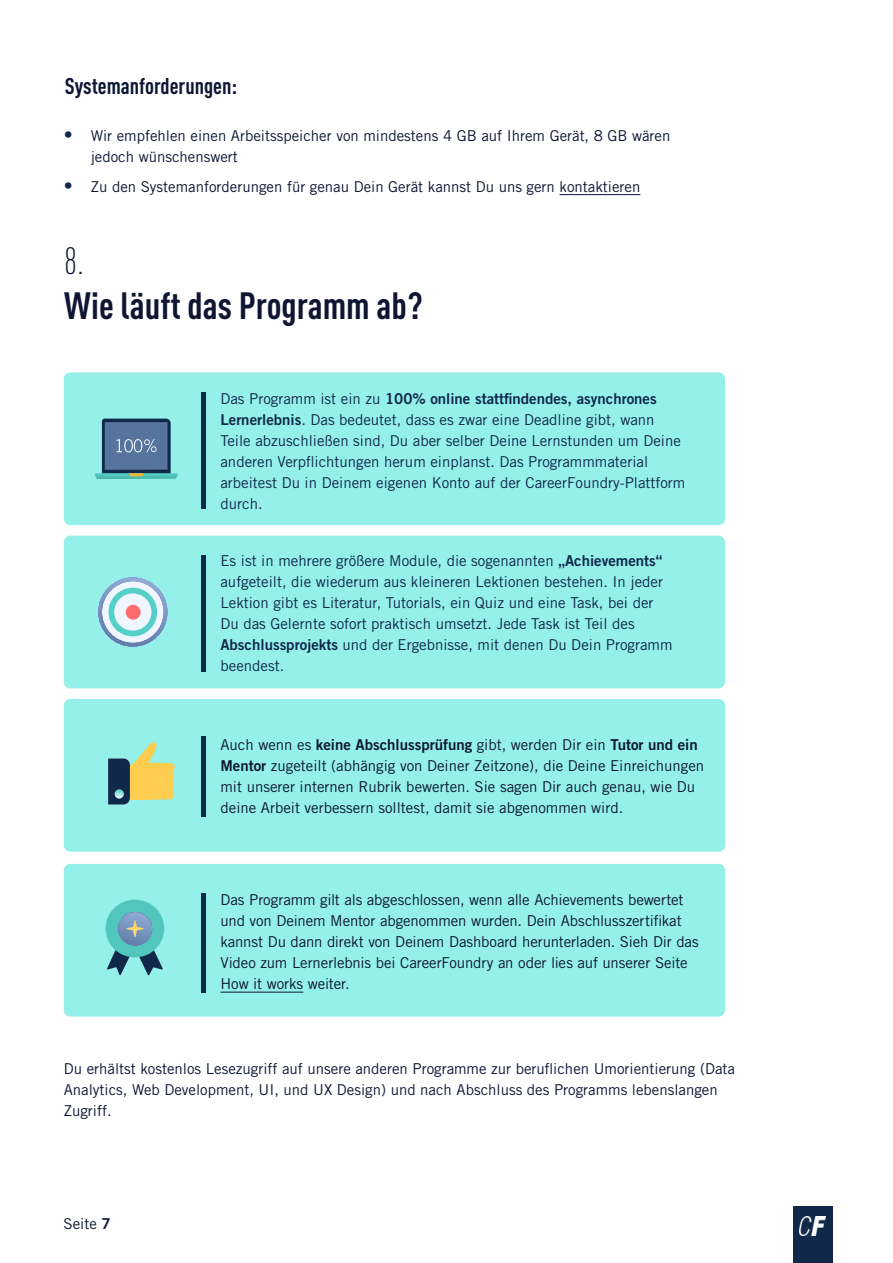
<style>
.page{position:relative;width:893px;height:1263px;background:#fff}
.page>*{position:absolute;margin:0;border:0;box-sizing:border-box;transform-origin:0 0}
.t1{font:700 condensed 37.5px "DIN Pro";color:#0e1633}
.t2{font:300 condensed 37.5px "DIN Pro";color:#0e1633}
.t3{font:700 condensed 22.5px "DIN Pro";color:#0e1633}
.t4{font:15px/21px "Trade Gothic LT Std";color:#0e1633}
.t5{font:15px/21px "Trade Gothic LT Std";color:#10284a}
.t6{font:15px "Trade Gothic LT Std Bd 2";color:#0e1633}
.t7{font:15px "Trade Gothic LT Std Bd 2";color:#10284a}
.s1{font-size:18px;color:#10284a}
.s2{font-family:"Trade Gothic LT Std"}
.s3{font-family:"Trade Gothic LT Std Bd 2"}
</style>
<div class="page">
<hr style="left:559px;top:194px;width:81px;height:1px;background:#0e1633">
<div style="left:64px;top:372px;width:661px;height:153px;background:#94f0e8;border-radius:6px"></div>
<div style="left:64px;top:536px;width:661px;height:152px;background:#94f0e8;border-radius:6px"></div>
<div style="left:64px;top:699px;width:661px;height:153px;background:#94f0e8;border-radius:6px"></div>
<div style="left:64px;top:864px;width:661px;height:152px;background:#94f0e8;border-radius:6px"></div>
<hr style="left:220px;top:992px;width:83px;height:1px;background:#0e1633">
<svg style="left:95px;top:419px;width:83px;height:60px"></svg>
<svg style="left:100px;top:579px;width:66px;height:66px;background:#d5e6f2"></svg>
<div style="left:109px;top:588px;width:48px;height:48px;border:6px solid #54d0c6;border-radius:50%"></div>
<div style="left:98px;top:577px;width:69px;height:70px;border:4px solid #fff;border-radius:50%"></div>
<div style="left:126px;top:605px;width:15px;height:15px;background:#ff6c6c;border-radius:50%"></div>
<svg style="left:108px;top:743px;width:67px;height:61px"></svg>
<svg style="left:138px;top:945px;width:25px;height:31px"></svg>
<svg style="left:107px;top:943px;width:23px;height:33px"></svg>
<div style="left:106px;top:900px;width:58px;height:57px;background:#50c6bc;border-radius:50%"></div>
<svg style="left:118px;top:912px;width:34px;height:33px"></svg>
<svg style="left:126px;top:920px;width:18px;height:17px"></svg>
<hr style="left:201px;top:393px;width:4px;height:116px;background:#10284a">
<hr style="left:201px;top:555px;width:4px;height:116px;background:#10284a">
<hr style="left:201px;top:736px;width:4px;height:81px;background:#10284a">
<hr style="left:201px;top:893px;width:4px;height:100px;background:#10284a">
<div style="left:793px;top:1206px;width:39px;height:39px;background:#10284a"></div>
<img style="left:800px;top:1216px;width:26px;height:19px">
<div style="left:793px;top:1245px;width:39px;height:18px;background:#10284a"></div>
<h2 class="t3" style="left:65px;top:69px;width:174px">Systemanforderungen:</h2>
<p class="t4" style="left:91px;top:125px;width:581px;text-indent:-27px"><span class="s1">•</span> Wir empfehlen einen Arbeitsspeicher von mindestens 4 GB auf Ihrem Gerät, 8 GB wären jedoch wünschenswert</p>
<p class="t4" style="left:64px;top:176px;width:578px"><span class="s1">•</span> Zu den Systemanforderungen für genau Dein Gerät kannst Du uns gern kontaktieren</p>
<h1 class="t2" style="left:64px;top:234px;width:21px">8.</h1>
<h1 class="t1" style="left:64px;top:277px;width:360px">Wie läuft das Programm ab?</h1>
<p class="t7" style="left:220px;top:389px;width:438px"><span class="s2">Das Programm ist ein zu</span> 100% online stattfindendes, asynchrones</p>
<p class="t5" style="left:220px;top:408px;width:466px"><span class="s3">Lernerlebnis</span>. Das bedeutet, dass es zwar eine Deadline gibt, wann Teile abzuschließen sind, Du aber selber Deine Lernstunden um Deine anderen Verpflichtungen herum einplanst. Das Programmmaterial arbeitest Du in Deinem eigenen Konto auf der CareerFoundry-Plattform durch.</p>
<p class="t5" style="left:220px;top:550px;width:454px">Es ist in mehrere größere Module, die sogenannten <span class="s3">„Achievements“ </span>aufgeteilt, die wiederum aus kleineren Lektionen bestehen. In jeder Lektion gibt es Literatur, Tutorials, ein Quiz und eine Task, bei der Du das Gelernte sofort praktisch umsetzt. Jede Task ist Teil des <span class="s3">Abschlussprojekts</span> und der Ergebnisse, mit denen Du Dein Programm beendest.</p>
<p class="t6" style="left:220px;top:736px;width:479px"><span class="s2">Auch wenn es</span> keine Abschlussprüfung <span class="s2">gibt, werden Dir ein</span> Tutor und ein</p>
<p class="t4" style="left:220px;top:755px;width:485px"><span class="s3">Mentor</span> zugeteilt (abhängig von Deiner Zeitzone), die Deine Einreichungen mit unserer internen Rubrik bewerten. Sie sagen Dir auch genau, wie Du deine Arbeit verbessern solltest, damit sie abgenommen wird.</p>
<p class="t4" style="left:220px;top:889px;width:480px">Das Programm gilt als abgeschlossen, wenn alle Achievements bewertet und von Deinem Mentor abgenommen wurden. Dein Abschlusszertifikat kannst Du dann direkt von Deinem Dashboard herunterladen. Sieh Dir das Video zum Lernerlebnis bei CareerFoundry an oder lies auf unserer Seite How it works weiter.</p>
<p class="t4" style="left:64px;top:1058px;width:673px">Du erhältst kostenlos Lesezugriff auf unsere anderen Programme zur beruflichen Umorientierung (Data<br>Analytics, Web Development, UI, und UX Design) und nach Abschluss des Programms lebenslangen<br>Zugriff.</p>
<p class="t4" style="left:64px;top:1213px;width:49px">Seite <span class="s3">7</span></p>
</div>
